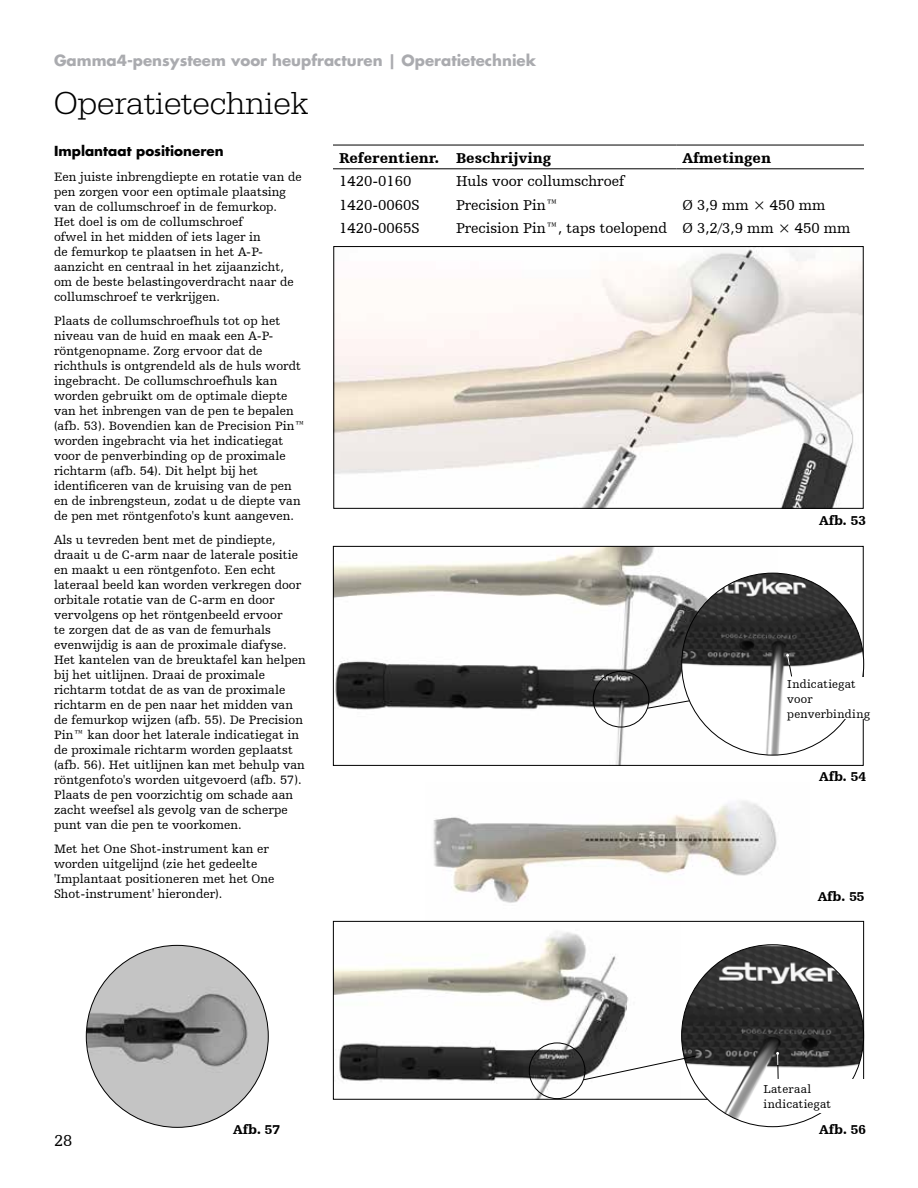
<style>
.page{position:relative;width:918px;height:1188px;background:#fff}
.page>*{position:absolute;margin:0;border:0;box-sizing:border-box;transform-origin:0 0}
.t1{font:300 33px "URW Egyptienne TOT";color:#000}
.t2{font:16.5px "Humanist Slabserif 712 BT";color:#000}
.t3{font:15px "Humanist Slabserif 712 BT";color:#000}
.t4{font:700 15px "Futura For Stryker";color:#aaabaf}
.t5{font:900 15px "Humanist Slabserif 712 BT";color:#000}
.t6{font:900 13.5px "Humanist Slabserif 712 BT";color:#000}
.t7{font:700 13.5px "Futura For Stryker";letter-spacing:.005em;color:#000}
.t8{font:12.75px/15px "Humanist Slabserif 712 BT";letter-spacing:.005em;color:#000}
.t9{font:12px/15px "Humanist Slabserif 712 BT";letter-spacing:.02em;color:#000}
</style>
<div class="page">
<img style="left:335px;top:248px;width:527px;height:259px">
<div style="left:333px;top:246px;width:531px;height:263px;border:1px solid #000"></div>
<img style="left:433px;top:801px;width:344px;height:102px">
<img style="left:335px;top:548px;width:442px;height:216px">
<div style="left:333px;top:546px;width:531px;height:220px;border:1px solid #000"></div>
<img style="left:682px;top:573px;width:182px;height:182px;border-radius:91px">
<img style="left:86px;top:945px;width:182px;height:182px;border-radius:91px">
<div style="left:593px;top:671px;width:56px;height:56px;border:1px solid #000;border-radius:50%"></div>
<svg style="left:647px;top:700px;width:43px;height:9px"></svg>
<img style="left:335px;top:931px;width:294px;height:167px">
<div style="left:333px;top:921px;width:531px;height:179px;border:1px solid #000"></div>
<img style="left:682px;top:945px;width:182px;height:182px;border-radius:91px">
<div style="left:529px;top:1043px;width:56px;height:56px;border:1px solid #000;border-radius:50%"></div>
<svg style="left:583px;top:1055px;width:114px;height:26px"></svg>
<div style="left:787px;top:678px;width:87px;height:41px;background:#fff"></div>
<div style="left:764px;top:1079px;width:102px;height:33px;background:#fff"></div>
<svg style="left:786px;top:654px;width:7px;height:23px"></svg>
<svg style="left:776px;top:1052px;width:3px;height:27px"></svg>
<svg style="left:333px;top:168px;width:531px;height:1px"></svg>
<hr style="left:333px;top:169px;width:117px;height:1px;background:#000">
<hr style="left:450px;top:169px;width:226px;height:1px;background:#000">
<hr style="left:676px;top:169px;width:188px;height:1px;background:#000">
<hr style="left:333px;top:145px;width:117px;height:1px;background:#000">
<hr style="left:450px;top:145px;width:226px;height:1px;background:#000">
<hr style="left:676px;top:145px;width:188px;height:1px;background:#000">
<p class="t4" style="left:54px;top:51px;width:484px">Gamma4-pensysteem voor heupfracturen | Operatietechniek</p>
<h1 class="t1" style="left:54px;top:84px;width:257px">Operatietechniek</h1>
<p class="t7" style="left:54px;top:142px;width:171px">Implantaat positioneren</p>
<p class="t8" style="left:54px;top:169px;width:249px">Een juiste inbrengdiepte en rotatie van de pen zorgen voor een optimale plaatsing van de collumschroef in de femurkop.<br>Het doel is om de collumschroef<br>ofwel in het midden of iets lager in<br>de femurkop te plaatsen in het A-P&shy;aanzicht en centraal in het zijaanzicht, om de beste belastingoverdracht naar de collumschroef te verkrijgen.</p>
<p class="t8" style="left:54px;top:313px;width:253px">Plaats de collumschroefhuls tot op het niveau van de huid en maak een A-P&shy;röntgenopname. Zorg ervoor dat de richthuls is ontgrendeld als de huls wordt ingebracht. De collumschroefhuls kan worden gebruikt om de optimale diepte van het inbrengen van de pen te bepalen (afb. 53). Bovendien kan de Precision Pin™ worden ingebracht via het indicatiegat voor de penverbinding op de proximale richtarm (afb. 54). Dit helpt bij het identificeren van de kruising van de pen en de inbrengsteun, zodat u de diepte van de pen met röntgenfoto's kunt aangeven.</p>
<p class="t8" style="left:54px;top:532px;width:253px">Als u tevreden bent met de pindiepte, draait u de C-arm naar de laterale positie en maakt u een röntgenfoto. Een echt lateraal beeld kan worden verkregen door orbitale rotatie van de C-arm en door vervolgens op het röntgenbeeld ervoor<br>te zorgen dat de as van de femurhals evenwijdig is aan de proximale diafyse.<br>Het kantelen van de breuktafel kan helpen bij het uitlijnen. Draai de proximale richtarm totdat de as van de proximale richtarm en de pen naar het midden van de femurkop wijzen (afb. 55). De Precision Pin™ kan door het laterale indicatiegat in de proximale richtarm worden geplaatst (afb. 56). Het uitlijnen kan met behulp van röntgenfoto's worden uitgevoerd (afb. 57).<br>Plaats de pen voorzichtig om schade aan zacht weefsel als gevolg van de scherpe punt van die pen te voorkomen.</p>
<p class="t8" style="left:54px;top:841px;width:222px">Met het One Shot-instrument kan er worden uitgelijnd (zie het gedeelte 'Implantaat positioneren met het One Shot-instrument' hieronder).</p>
<p class="t5" style="left:339px;top:148px;width:214px">Referentienr. Beschrijving</p>
<p class="t5" style="left:682px;top:148px;width:90px">Afmetingen</p>
<p class="t3" style="left:339px;top:172px;width:74px">1420-0160</p>
<p class="t3" style="left:456px;top:172px;width:170px">Huls voor collumschroef</p>
<p class="t3" style="left:339px;top:196px;width:82px">1420-0060S</p>
<p class="t3" style="left:456px;top:196px;width:104px">Precision Pin™</p>
<p class="t3" style="left:682px;top:196px;width:145px">Ø 3,9 mm × 450 mm</p>
<p class="t3" style="left:339px;top:219px;width:82px">1420-0065S</p>
<p class="t3" style="left:456px;top:219px;width:396px">Precision Pin™, taps toelopend Ø 3,2/3,9 mm × 450 mm</p>
<p class="t6" style="left:819px;top:512px;width:48px">Afb. 53</p>
<p class="t9" style="left:787px;top:676px;width:84px">Indicatiegat voor penverbinding</p>
<p class="t6" style="left:819px;top:769px;width:48px">Afb. 54</p>
<p class="t6" style="left:818px;top:888px;width:48px">Afb. 55</p>
<p class="t2" style="left:54px;top:1131px;width:20px">28</p>
<p class="t9" style="left:764px;top:1081px;width:69px">Lateraal indicatiegat</p>
<p class="t6" style="left:233px;top:1121px;width:48px">Afb. 57</p>
<p class="t6" style="left:819px;top:1121px;width:48px">Afb. 56</p>
</div>
